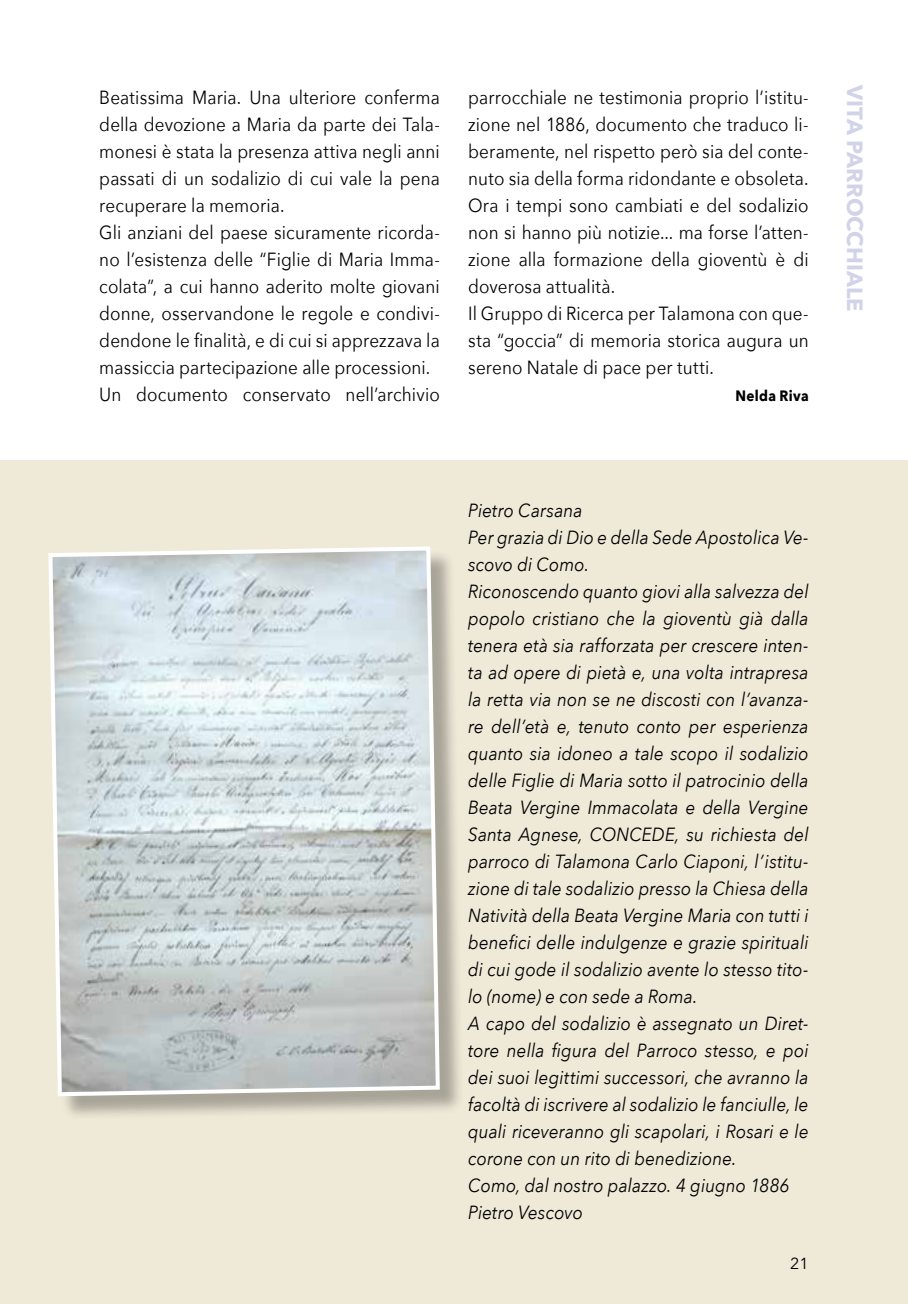
<style>
.page{position:relative;width:908px;height:1304px;background:#fff}
.page>*{position:absolute;margin:0;border:0;box-sizing:border-box;transform-origin:0 0}
.t1{font:700 22px "Avenir Next";color:#d1d3e8}
.t2{font:italic 19px/27px "Avenir Next";letter-spacing:.005em;color:#000;scale:.9 1}
.t3{font:19px/27px "Avenir Next";letter-spacing:.005em;color:#000;scale:.9 1}
.t4{font:16px "Avenir Next";color:#000}
.t5{font:700 15px "Avenir Next";letter-spacing:.02em;color:#000;scale:.9 1}
</style>
<div class="page">
<div style="left:0;top:461px;width:907px;height:843px;background:#efe9d8"></div>
<div style="left:52px;top:550px;width:412px;height:571px;background:#000;opacity:.3"></div>
<svg style="left:48px;top:546px;width:393px;height:552px;background:#ccd4d5"></svg>
<p class="t3" style="left:99px;top:83px;width:379px">Beatissima Maria. Una ulteriore conferma della devozione a Maria da parte dei Tala&shy;monesi è stata la presenza attiva negli anni passati di un sodalizio di cui vale la pena recuperare la memoria.<br>Gli anziani del paese sicuramente ricorda&shy;no l’esistenza delle “Figlie di Maria Imma&shy;colata”, a cui hanno aderito molte giovani donne, osservandone le regole e condivi&shy;dendone le finalità, e di cui si apprezzava la massiccia partecipazione alle processioni.<br>Un documento conservato nell’archivio</p>
<p class="t3" style="left:468px;top:83px;width:379px">parrocchiale ne testimonia proprio l’istitu&shy;zione nel 1886, documento che traduco li&shy;beramente, nel rispetto però sia del conte&shy;nuto sia della forma ridondante e obsoleta.<br>Ora i tempi sono cambiati e del sodalizio non si hanno più notizie... ma forse l’atten&shy;zione alla formazione della gioventù è di doverosa attualità.<br>Il Gruppo di Ricerca per Talamona con que&shy;sta “goccia” di memoria storica augura un sereno Natale di pace per tutti.</p>
<p class="t5" style="left:735px;top:383px;width:83px">Nelda Riva</p>
<p class="t1" style="left:873px;top:85px;width:228px;rotate:90deg">VITA PARROCCHIALE</p>
<p class="t2" style="left:468px;top:496px;width:380px">Pietro Carsana<br>Per grazia di Dio e della Sede Apostolica Ve&shy;scovo di Como.<br>Riconoscendo quanto giovi alla salvezza del popolo cristiano che la gioventù già dalla tenera età sia rafforzata per crescere inten&shy;ta ad opere di pietà e, una volta intrapresa la retta via non se ne discosti con l’avanza&shy;re dell’età e, tenuto conto per esperienza quanto sia idoneo a tale scopo il sodalizio delle Figlie di Maria sotto il patrocinio della Beata Vergine Immacolata e della Vergine Santa Agnese, CONCEDE, su richiesta del parroco di Talamona Carlo Ciaponi, l’istitu&shy;zione di tale sodalizio presso la Chiesa della Natività della Beata Vergine Maria con tutti i benefici delle indulgenze e grazie spirituali di cui gode il sodalizio avente lo stesso tito&shy;lo (nome) e con sede a Roma.<br>A capo del sodalizio è assegnato un Diret&shy;tore nella figura del Parroco stesso, e poi dei suoi legittimi successori, che avranno la facoltà di iscrivere al sodalizio le fanciulle, le quali riceveranno gli scapolari, i Rosari e le corone con un rito di benedizione.<br>Como, dal nostro palazzo. 4 giugno 1886<br>Pietro Vescovo</p>
<p class="t4" style="left:789px;top:1250px;width:20px">21</p>
</div>
